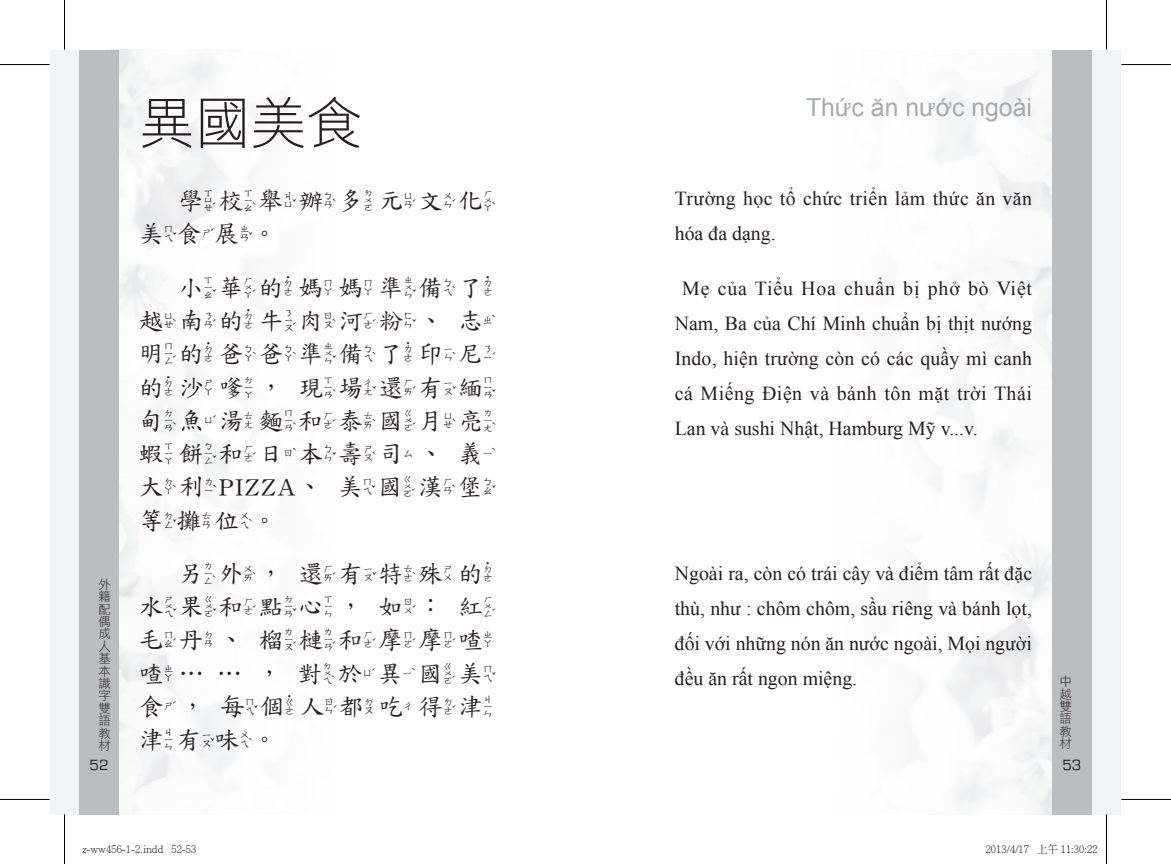
<style>
.page{position:relative;width:1171px;height:864px;background:#fff}
.page>*{position:absolute;margin:0;border:0;box-sizing:border-box;transform-origin:0 0}
.t1{font:55.82px "DF Li Hei Lt WIN BF";color:#231f20}
.t2{font:24.85px/33.2px "DF Kai Chu In Md BPMW BF";letter-spacing:.08em;color:#231f20;text-align:justify}
.t3{font:24.85px "Arial";color:#a8a9ad}
.t4{font:19.78px/35px "Times New Roman";color:#231f20;text-align:justify}
.t5{font:19.78px/35px "Times New Roman";letter-spacing:.02em;color:#231f20}
.t6{font:13.65px "Eurostile";color:#231f20}
.t7{font:12.42px/12.4px "DF Li Hei Lt WIN BF";color:#231f20;text-align:justify}
.t8{font:300 10.5px "Adobe Ming Std";color:#000}
</style>
<div class="page">
<div style="left:50px;top:50px;width:29px;height:764px;background:#f2f3f4"></div>
<div style="left:79px;top:50px;width:40px;height:764px;background:#bcbdc0"></div>
<div style="left:1091px;top:50px;width:30px;height:764px;background:#f2f3f4"></div>
<div style="left:1052px;top:50px;width:39px;height:764px;background:#bcbdc0"></div>
<hr style="left:0;top:64px;width:50px;height:1px;background:#000">
<hr style="left:1121px;top:64px;width:50px;height:1px;background:#000">
<hr style="left:0;top:798px;width:50px;height:1px;background:#000">
<hr style="left:1121px;top:798px;width:50px;height:1px;background:#000">
<hr style="left:64px;top:0;width:1px;height:50px;background:#000">
<hr style="left:64px;top:814px;width:1px;height:49px;background:#000">
<hr style="left:1106px;top:0;width:1px;height:50px;background:#000">
<hr style="left:1106px;top:814px;width:1px;height:49px;background:#000">
<p class="t7" style="left:99px;top:577px;width:13px">外籍配偶成人基本識字雙語教材</p>
<p class="t6" style="left:90px;top:756px;width:20px">52</p>
<h1 class="t1" style="left:139px;top:94px;width:225px">異國美食</h1>
<p class="t2" style="left:139px;top:184px;width:359px;text-indent:40px">學校舉辦多元文化美食展。</p>
<p class="t2" style="left:139px;top:271px;width:359px;text-indent:40px">小華的媽媽準備了越南的牛肉河粉、志明的爸爸準備了印尼的沙嗲，現場還有緬甸魚湯麵和泰國月亮蝦餅和日本壽司、義大利PIZZA、美國漢堡等攤位。</p>
<p class="t2" style="left:139px;top:556px;width:359px;text-indent:40px">另外，還有特殊的水果和點心，如：紅毛丹、榴槤和摩摩喳喳……，對於異國美食đ，每個人都吃得津津有味。</p>
<p class="t3" style="left:806px;top:91px;width:227px">Thức ăn nước ngoài</p>
<p class="t5" style="left:675px;top:181px;width:359px">Trường học tổ chức triển lảm thức ăn văn hóa đa dạng.</p>
<p class="t4" style="left:675px;top:270px;width:359px;text-indent:7px">Mẹ của Tiểu Hoa chuẩn bị phở bò Việt Nam, Ba của Chí Minh chuẩn bị thịt nướng Indo, hiện trường còn có các quầy mì canh cá Miếng Điện và bánh tôn mặt trời Thái Lan và sushi Nhật, Hamburg Mỹ v...v.</p>
<p class="t4" style="left:675px;top:555px;width:359px">Ngoài ra, còn có trái cây và điểm tâm rất đặc thù, như : chôm chôm, sầu riêng và bánh lọt, đối với những nón ăn nước ngoài, Mọi người đều ăn rất ngon miệng.</p>
<p class="t7" style="left:1059px;top:675px;width:13px">中越雙語教材</p>
<p class="t6" style="left:1062px;top:756px;width:20px">53</p>
<p class="t8" style="left:82px;top:843px;width:116px">z-ww456-1-2.indd 52-53</p>
<p class="t8" style="left:985px;top:843px;width:113px">2013/4/17 上午 11:30:22</p>
</div>
